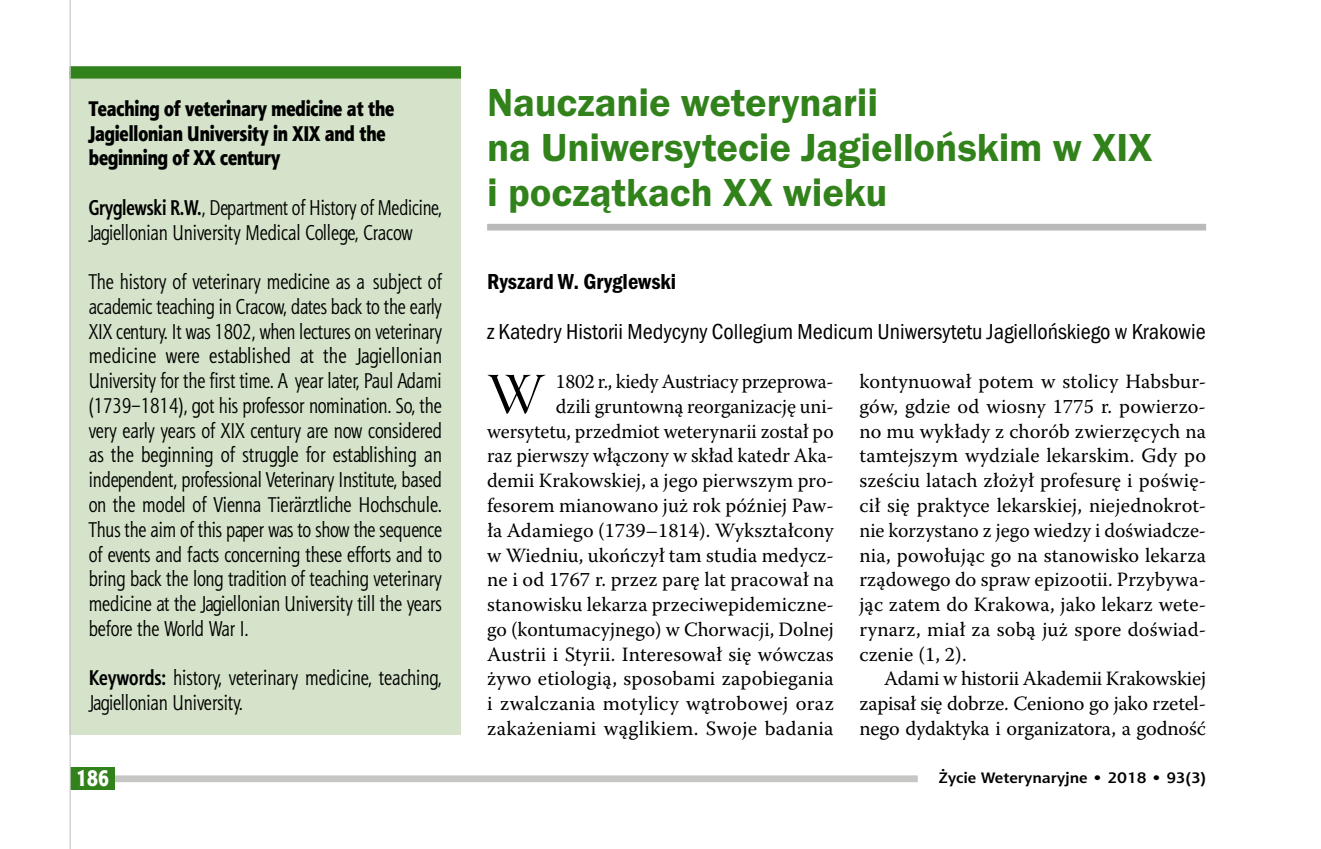
<style>
.page{position:relative;width:1321px;height:849px;background:#fff}
.page>*{position:absolute;margin:0;border:0;box-sizing:border-box;transform-origin:0 0}
.t1{font:57.82px "Warnock Pro Disp";color:#000}
.t2{font:600 40.5px/45px "Franklin Gothic Itc TEE Dm";letter-spacing:-.005em;color:#32821c}
.t3{font:22.5px "Franklin Got Itc TOT Boo Con";color:#000}
.t4{font:22.5px "Franklin Got Itc TOT Dem Con";color:#000}
.t5{font:22.5px "Aerton Cnd EFN Black";color:#fff}
.t6{font:21.38px/24.8px "Aerton Cnd EFN";color:#000}
.t7{font:21.38px/24.8px "Aerton Cnd EFN Black";color:#000}
.t8{font:20.25px/24.8px "Warnock Pro";letter-spacing:.005em;color:#000;text-align:justify}
.t9{font:700 15.3px "Aerton EFN";color:#000;scale:1.11 1}
.s1{font-weight:700}
</style>
<div class="page">
<div style="left:487px;top:224px;width:718px;height:6px;background:#bababa"></div>
<div style="left:70px;top:72px;width:391px;height:662px;background:#d4e3c9"></div>
<div style="left:70px;top:66px;width:391px;height:13px;background:#32821c"></div>
<div style="left:70px;top:775px;width:847px;height:7px;background:#c6c6c5"></div>
<div style="left:70px;top:766px;width:45px;height:23px;background:#32821c"></div>
<hr style="left:70px;top:0;width:1px;height:848px;background:#c6c6c5">
<p class="t7" style="left:89px;top:96px;width:307px">Teaching of veterinary medicine at the<br>Jagiellonian University in XIX and the beginning of XX century</p>
<p class="t6" style="left:89px;top:195px;width:354px"><span class="s1">Gryglewski R.W.</span>, Department of History of Medicine,<br>Jagiellonian University Medical College, Cracow</p>
<p class="t6" style="left:89px;top:269px;width:355px;text-align:justify">The history of veterinary medicine as a subject of academic teaching in Cracow, dates back to the early XIX century. It was 1802, when lectures on veterinary medicine were established at the Jagiellonian University for the first time. A year later, Paul Adami (1739–1814), got his professor nomination. So, the very early years of XIX century are now considered as the beginning of struggle for establishing an independent, professional Veterinary Institute, based on the model of Vienna Tierärztliche Hochschule.<br>Thus the aim of this paper was to show the sequence of events and facts concerning these efforts and to bring back the long tradition of teaching veterinary medicine at the Jagiellonian University till the years before the World War I.</p>
<p class="t6" style="left:89px;top:665px;width:354px"><span class="s1">Keywords:</span> history, veterinary medicine, teaching,<br>Jagiellonian University.</p>
<h2 class="t2" style="left:487px;top:80px;width:666px">Nauczanie weterynarii<br>na Uniwersytecie Jagiellońskim w XIX i początkach XX wieku</h2>
<p class="t4" style="left:487px;top:269px;width:191px">Ryszard W. Gryglewski</p>
<p class="t3" style="left:487px;top:318px;width:720px">z Katedry Historii Medycyny Collegium Medicum Uniwersytetu Jagiellońskiego w Krakowie</p>
<p class="t8" style="left:487px;top:369px;width:348px;text-align:right">1802 r., kiedy Austriacy przeprowa-<br>dzili gruntowną reorganizację uni&shy;wersytetu, przedmiot weterynarii został po raz pierwszy włączony w skład katedr Aka&shy;demii Krakowskiej, a jego pierwszym pro&shy;fesorem mianowano już rok później Paw&shy;ła Adamiego (1739–1814). Wykształcony w Wiedniu, ukończył tam studia medycz&shy;ne i od 1767 r. przez parę lat pracował na stanowisku lekarza przeciwepidemiczne&shy;go (kontumacyjnego) w Chorwacji, Dolnej Austrii i Styrii. Interesował się wówczas żywo etiologią, sposobami zapobiegania i zwalczania motylicy wątrobowej oraz zakażeniami wąglikiem. Swoje badania</p>
<p class="t8" style="left:859px;top:369px;width:348px">kontynuował potem w stolicy Habsbur&shy;gów, gdzie od wiosny 1775 r. powierzo&shy;no mu wykłady z chorób zwierzęcych na tamtejszym wydziale lekarskim. Gdy po sześciu latach złożył profesurę i poświę&shy;cił się praktyce lekarskiej, niejednokrot&shy;nie korzystano z jego wiedzy i doświadcze&shy;nia, powołując go na stanowisko lekarza rządowego do spraw epizootii. Przybywa&shy;jąc zatem do Krakowa, jako lekarz wete&shy;rynarz, miał za sobą już spore doświad&shy;czenie (1, 2).</p>
<h1 class="t1" style="left:487px;top:363px;width:59px">W</h1>
<p class="t8" style="left:859px;top:666px;width:348px;text-indent:25px">Adami w historii Akademii Krakowskiej zapisał się dobrze. Ceniono go jako rzetel&shy;nego dydaktyka i organizatora, a godność</p>
<p class="t5" style="left:76px;top:765px;width:34px">186</p>
<p class="t9" style="left:938px;top:768px;width:242px">Życie Weterynaryjne • 2018 • 93(3)</p>
</div>
